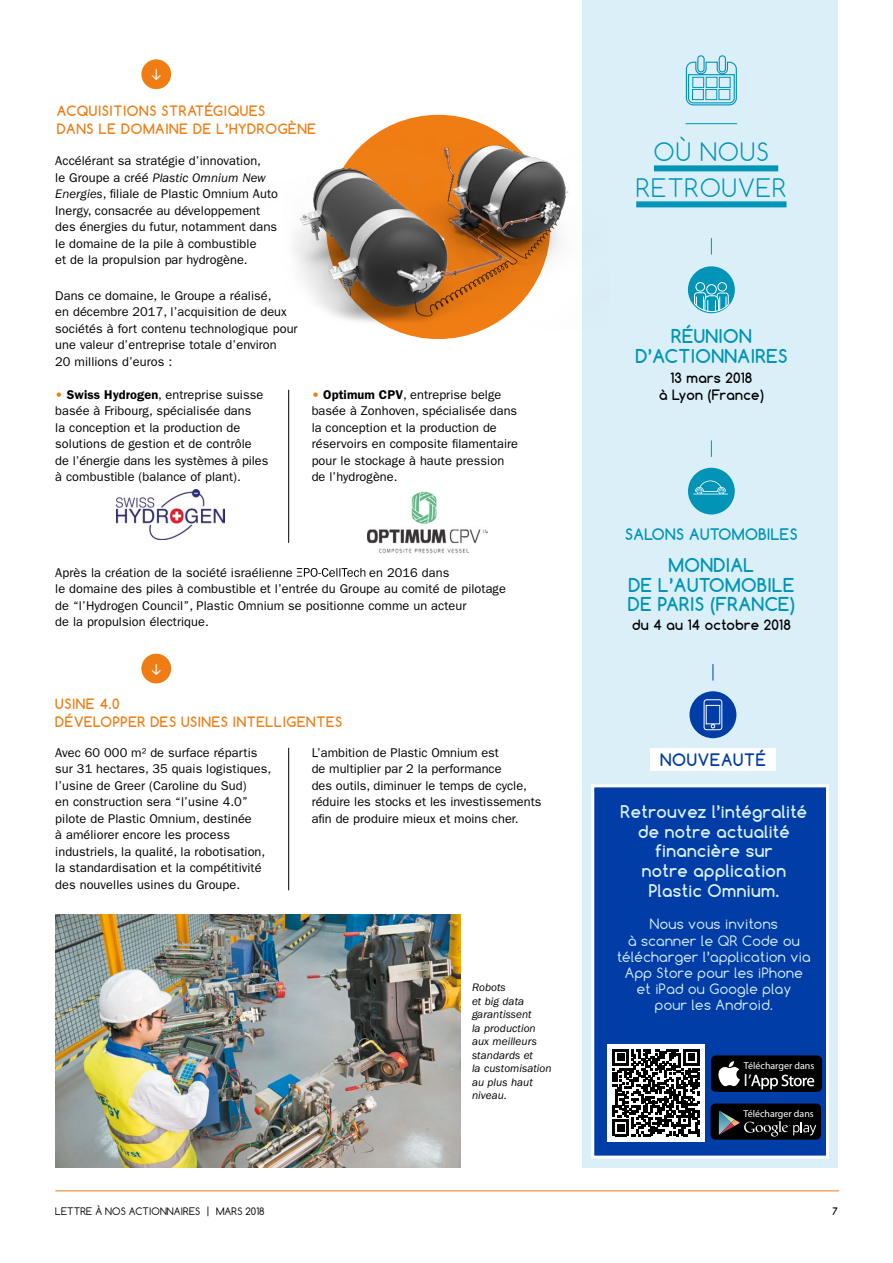
<style>
.page{position:relative;width:893px;height:1263px;background:#fff}
.page>*{position:absolute;margin:0;border:0;box-sizing:border-box;transform-origin:0 0}
.t1{font:300 24px/36px "Comfortaa";letter-spacing:.05em;color:#0095b7;text-align:center}
.t2{font:700 18px/19.5px "Comfortaa";letter-spacing:.025em;color:#0095b7;text-align:center}
.t3{font:16.8px "Myriad Pro";color:#fff}
.t4{font:700 16.5px/19.8px "Comfortaa";letter-spacing:.025em;color:#d9effb;text-align:center}
.t5{font:700 16.2px "Comfortaa";letter-spacing:.05em;color:#003da6}
.t6{font:700 15px "Comfortaa";letter-spacing:.025em;color:#0095b7}
.t7{font:13.5px/16.2px "Comfortaa";letter-spacing:.025em;color:#d9effb;text-align:center}
.t8{font:700 13.5px/18px "Comfortaa";letter-spacing:.05em;color:#ef7d14}
.t9{font:700 13.5px/16.5px "Comfortaa";letter-spacing:.025em;color:#000;text-align:center}
.t10{font:12.75px/16.5px "ITC Franklin Gothic Std";letter-spacing:.005em;color:#000}
.t11{font:italic 11.25px/13.5px "ITC Franklin Gothic Std";letter-spacing:.005em;color:#000}
.t12{font:9.9px "Myriad Pro";color:#fff}
.t13{font:9.75px "Comfortaa";letter-spacing:.01em;color:#000}
.t14{font:700 9.75px "Comfortaa";color:#000}
.s1{font-style:italic}
.s2{font-family:"ITC Franklin Gothic Std Hvy";color:#ef7d14}
.s3{font-weight:600}
</style>
<div class="page">
<div style="left:583px;top:0;width:255px;height:1167px;background:#dbeff8"></div>
<div style="left:141px;top:59px;width:30px;height:30px;background:#ef7d14;border-radius:50%"></div>
<div style="left:141px;top:654px;width:30px;height:29px;background:#ef7d14;border-radius:50%"></div>
<hr style="left:55px;top:1190px;width:784px;height:1px;background:#ef7d14">
<div style="left:654px;top:165px;width:124px;height:6px;background:#0095b7"></div>
<div style="left:636px;top:201px;width:150px;height:6px;background:#0095b7"></div>
<svg style="left:711px;top:440px;width:1px;height:17px"></svg>
<div style="left:688px;top:468px;width:47px;height:46px;background:#0095b7;border-radius:23px"></div>
<svg style="left:693px;top:480px;width:35px;height:14px"></svg>
<svg style="left:685px;top:55px;width:52px;height:51px"></svg>
<hr style="left:686px;top:123px;width:51px;height:1px;background:#0095b7">
<svg style="left:591px;top:784px;width:238px;height:375px;background:#174fae"></svg>
<img style="left:55px;top:915px;width:406px;height:252px">
<svg style="left:713px;top:664px;width:1px;height:16px"></svg>
<div style="left:689px;top:691px;width:47px;height:47px;background:#003da6;border-radius:50%"></div>
<div style="left:650px;top:748px;width:126px;height:23px;background:#fff"></div>
<svg style="left:711px;top:238px;width:1px;height:17px"></svg>
<div style="left:688px;top:266px;width:47px;height:47px;background:#0095b7;border-radius:50%"></div>
<div style="left:717px;top:282px;width:10px;height:9px;border:1px solid #fff;border-radius:50%"></div>
<div style="left:706px;top:284px;width:11px;height:10px;border:1px solid #fff;border-radius:50%"></div>
<div style="left:696px;top:282px;width:9px;height:10px;border:1px solid #fff;border-radius:50%"></div>
<svg style="left:694px;top:292px;width:35px;height:20px"></svg>
<div style="left:711px;top:1055px;width:111px;height:37px;background:#000;border-radius:5px"></div>
<svg style="left:718px;top:1061px;width:22px;height:25px"></svg>
<svg style="left:751px;top:1075px;width:63px;height:14px"></svg>
<div style="left:711px;top:1103px;width:110px;height:37px;background:#000;border-radius:5px"></div>
<svg style="left:719px;top:1111px;width:97px;height:25px"></svg>
<img style="left:117px;top:489px;width:108px;height:50px">
<div style="left:326px;top:115px;width:224px;height:224px;background:#ef7d14;border-radius:50%"></div>
<img style="left:367px;top:491px;width:120px;height:62px">
<svg style="left:703px;top:699px;width:20px;height:31px"></svg>
<hr style="left:288px;top:748px;width:1px;height:142px;background:#000">
<hr style="left:288px;top:390px;width:1px;height:153px;background:#000">
<div style="left:607px;top:1044px;width:98px;height:97px;background:#fff"></div>
<svg style="left:613px;top:1049px;width:87px;height:87px"></svg>
<svg style="left:297px;top:568px;width:68px;height:9px"></svg>
<img style="left:293px;top:137px;width:290px;height:193px">
<p class="t8" style="left:57px;top:101px;width:261px">ACQUISITIONS STRATÉGIQUES<br>DANS LE DOMAINE DE L’HYDROGÈNE</p>
<p class="t10" style="left:55px;top:153px;width:224px">Accélérant sa stratégie d’innovation,<br>le Groupe a créé <span class="s1">Plastic Omnium New Energies</span>, filiale de Plastic Omnium Auto Inergy, consacrée au développement des énergies du futur, notamment dans le domaine de la pile à combustible<br>et de la propulsion par hydrogène.</p>
<p class="t10" style="left:55px;top:287px;width:244px">Dans ce domaine, le Groupe a réalisé,<br>en décembre 2017, l’acquisition de deux sociétés à fort contenu technologique pour une valeur d’entreprise totale d’environ<br>20 millions d’euros :</p>
<p class="t10" style="left:55px;top:386px;width:215px"><span class="s2">•</span> <span class="s3">Swiss Hydrogen</span>, entreprise suisse basée à Fribourg, spécialisée dans<br>la conception et la production de solutions de gestion et de contrôle de l’énergie dans les systèmes à piles à combustible (balance of plant).</p>
<p class="t10" style="left:312px;top:386px;width:208px"><span class="s2">•</span> <span class="s3">Optimum CPV</span>, entreprise belge basée à Zonhoven, spécialisée dans la conception et la production de réservoirs en composite filamentaire pour le stockage à haute pression de l’hydrogène.</p>
<p class="t10" style="left:55px;top:564px;width:239px">Après la création de la société israélienne</p>
<p class="t10" style="left:55px;top:564px;width:452px;text-indent:314px">en 2016 dans<br>le domaine des piles à combustible et l’entrée du Groupe au comité de pilotage de “l’Hydrogen Council”, Plastic Omnium se positionne comme un acteur<br>de la propulsion électrique.</p>
<p class="t8" style="left:55px;top:695px;width:288px">USINE 4.0<br>DÉVELOPPER DES USINES INTELLIGENTES</p>
<p class="t10" style="left:55px;top:744px;width:217px">Avec 60 000 m² de surface répartis sur 31 hectares, 35 quais logistiques, l’usine de Greer (Caroline du Sud)<br>en construction sera “l’usine 4.0” pilote de Plastic Omnium, destinée<br>à améliorer encore les process industriels, la qualité, la robotisation, la standardisation et la compétitivité des nouvelles usines du Groupe.</p>
<p class="t10" style="left:312px;top:744px;width:231px">L’ambition de Plastic Omnium est<br>de multiplier par 2 la performance<br>des outils, diminuer le temps de cycle, réduire les stocks et les investissements afin de produire mieux et moins cher.</p>
<p class="t11" style="left:472px;top:981px;width:81px">Robots<br>et big data garantissent<br>la production aux meilleurs standards et<br>la customisation au plus haut niveau.</p>
<h1 class="t1" style="left:636px;top:134px;width:152px">OÙ NOUS<br>RETROUVER</h1>
<h2 class="t2" style="left:635px;top:326px;width:154px">RÉUNION<br>D’ACTIONNAIRES</h2>
<p class="t9" style="left:659px;top:370px;width:106px">13 mars 2018<br>à Lyon (France)</p>
<p class="t6" style="left:625px;top:525px;width:174px">SALONS AUTOMOBILES</p>
<h2 class="t2" style="left:628px;top:555px;width:168px">MONDIAL<br>DE L’AUTOMOBILE<br>DE PARIS (FRANCE)</h2>
<p class="t9" style="left:632px;top:617px;width:160px">du 4 au 14 octobre 2018</p>
<p class="t5" style="left:660px;top:750px;width:107px">NOUVEAUTÉ</p>
<p class="t4" style="left:621px;top:801px;width:188px">Retrouvez l’intégralité de notre actualité financière sur<br>notre application<br>Plastic Omnium.</p>
<p class="t7" style="left:617px;top:916px;width:195px">Nous vous invitons<br>à scanner le QR Code ou télécharger l’application via<br>App Store pour les iPhone et iPad ou Google play<br>pour les Android.</p>
<p class="t12" style="left:744px;top:1059px;width:72px">Télécharger dans</p>
<h3 class="t3" style="left:744px;top:1070px;width:9px">l’</h3>
<p class="t12" style="left:743px;top:1107px;width:72px">Télécharger dans</p>
<p class="t13" style="left:55px;top:1205px;width:211px">LETTRE À NOS ACTIONNAIRES | MARS 2018</p>
<p class="t14" style="left:832px;top:1205px;width:7px">7</p>
</div>
